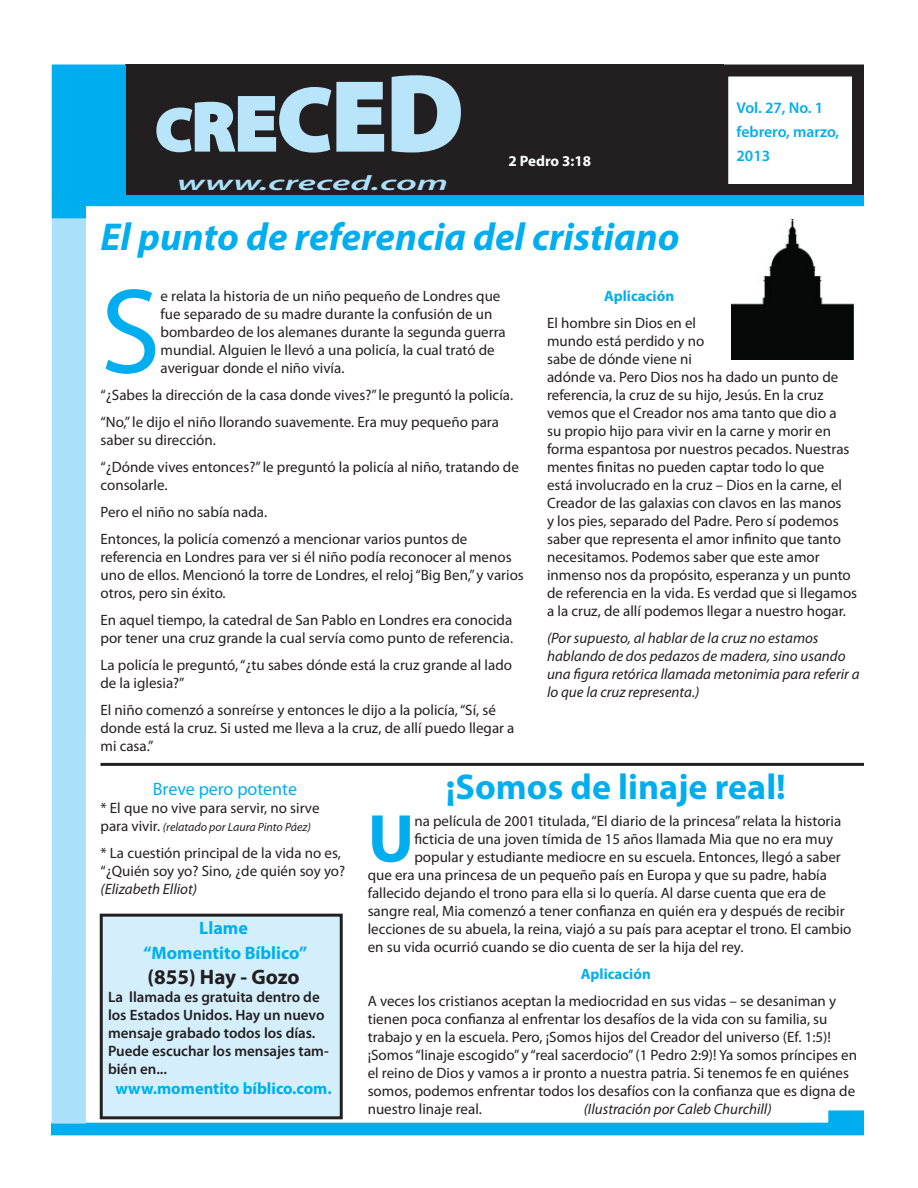
<style>
.page{position:relative;width:918px;height:1188px;background:#fff}
.page>*{position:absolute;margin:0;border:0;box-sizing:border-box;transform-origin:0 0}
.t1{font:121.8px "Myriad Pro";color:#00aeef}
.t2{font:700 68.4px "Myriad Pro";color:#00aeef}
.t3{font:900 60px "Myriad Pro";color:#b9e5fa}
.t4{font:italic 700 39px "Myriad Pro";color:#00aeef}
.t5{font:700 36px "Myriad Pro";color:#00aeef}
.t6{font:italic 600 21px "Myriad Pro";color:#aae0f9;scale:1.82 1}
.t7{font:700 21px "Myriad Pro";color:#231f20}
.t8{font:700 18px/25.2px "Myriad Pro";color:#00aeef;text-align:center}
.t9{font:18px "Myriad Pro";color:#00aeef}
.t10{font:700 16.5px "Myriad Pro";color:#00aeef}
.t11{font:600 15.75px/24px "Myriad Pro";color:#00aeef}
.t12{font:15px/18px "Myriad Pro";color:#231f20}
.t13{font:italic 15px/18px "Myriad Pro";color:#231f20}
.t14{font:600 15px/18px "Myriad Pro";color:#231f20}
.t15{font:700 15px "Myriad Pro";color:#00aeef}
.t16{font:700 15px "Myriad Pro";color:#fff}
.t17{font:italic 12px "Myriad Pro";color:#231f20}
.s1{font-size:69px}
.s2{font-size:78px}
.s3{font-size:90px}
.s4{font-size:99px}
.s5{font-size:108px}
.s6{font-style:normal;font-size:15px}
</style>
<div class="page">
<div style="left:101px;top:915px;width:240px;height:203px;background:#d4effb"></div>
<div style="left:100px;top:914px;width:243px;height:205px;border:3px solid #231f20"></div>
<div style="left:125px;top:64px;width:599px;height:132px;background:#231f20"></div>
<svg style="left:51px;top:1110px;width:813px;height:26px"></svg>
<div style="left:52px;top:218px;width:34px;height:906px;background:#aae0f9"></div>
<div style="left:52px;top:65px;width:73px;height:131px;background:#00aeef"></div>
<div style="left:52px;top:64px;width:74px;height:132px;border:2px solid #00aeef"></div>
<div style="left:716px;top:64px;width:148px;height:132px;border:12px solid #231f20"></div>
<svg style="left:156px;top:75px;width:305px;height:78px"></svg>
<svg style="left:52px;top:195px;width:812px;height:23px"></svg>
<img style="left:731px;top:220px;width:123px;height:140px">
<hr style="left:100px;top:763px;width:764px;height:3px;background:#231f20">
<h3 class="t3" style="left:156px;top:90px;width:309px">C<span class="s1">R</span><span class="s2">E</span><span class="s3">C</span><span class="s4">E</span><span class="s5">D</span></h3>
<h3 class="t6" style="left:177px;top:169px;width:150px">www.creced.com</h3>
<p class="t16" style="left:508px;top:151px;width:84px">2 Pedro 3:18</p>
<p class="t11" style="left:736px;top:96px;width:104px">Vol. 27, No. 1 febrero, marzo,<br>2013</p>
<h3 class="t4" style="left:100px;top:212px;width:581px">El punto de referencia del cristiano</h3>
<p class="t15" style="left:604px;top:286px;width:72px">Aplicación</p>
<p class="t12" style="left:547px;top:313px;width:312px">El hombre sin Dios en el<br>mundo está perdido y no<br>sabe de dónde viene ni<br>adónde va. Pero Dios nos ha dado un punto de referencia, la cruz de su hijo, Jesús. En la cruz vemos que el Creador nos ama tanto que dio a<br>su propio hijo para vivir en la carne y morir en forma espantosa por nuestros pecados. Nuestras mentes finitas no pueden captar todo lo que<br>está involucrado en la cruz – Dios en la carne, el Creador de las galaxias con clavos en las manos<br>y los pies, separado del Padre. Pero sí podemos saber que representa el amor infinito que tanto necesitamos. Podemos saber que este amor inmenso nos da propósito, esperanza y un punto de referencia en la vida. Es verdad que si llegamos a la cruz, de allí podemos llegar a nuestro hogar.</p>
<p class="t13" style="left:547px;top:628px;width:314px">(Por supuesto, al hablar de la cruz no estamos hablando de dos pedazos de madera, sino usando una figura retórica llamada metonimia para referir a lo que la cruz representa.)</p>
<h1 class="t1" style="left:100px;top:257px;width:62px">S</h1>
<p class="t12" style="left:161px;top:286px;width:347px">e relata la historia de un niño pequeño de Londres que fue separado de su madre durante la confusión de un bombardeo de los alemanes durante la segunda guerra mundial. Alguien le llevó a una policía, la cual trató de averiguar donde el niño vivía.</p>
<p class="t12" style="left:100px;top:381px;width:414px;line-height:27px">“¿Sabes la dirección de la casa donde vives?” le preguntó la policía. “No,” le dijo el niño llorando suavemente. Era muy pequeño para</p>
<p class="t12" style="left:100px;top:426px;width:420px;line-height:27px">saber su dirección.<br>“¿Dónde vives entonces?” le preguntó la policía al niño, tratando de</p>
<p class="t12" style="left:100px;top:471px;width:368px;line-height:27px">consolarle.<br>Pero el niño no sabía nada.<br>Entonces, la policía comenzó a mencionar varios puntos de</p>
<p class="t12" style="left:100px;top:547px;width:425px">referencia en Londres para ver si él niño podía reconocer al menos uno de ellos. Mencionó la torre de Londres, el reloj “Big Ben,” y varios otros, pero sin éxito.</p>
<p class="t12" style="left:100px;top:610px;width:414px">En aquel tiempo, la catedral de San Pablo en Londres era conocida por tener una cruz grande la cual servía como punto de referencia.</p>
<p class="t12" style="left:100px;top:655px;width:413px">La policía le preguntó, “¿tu sabes dónde está la cruz grande al lado de la iglesia?”</p>
<p class="t12" style="left:100px;top:700px;width:416px">El niño comenzó a sonreírse y entonces le dijo a la policía, “Sí, sé donde está la cruz. Si usted me lleva a la cruz, de allí puedo llegar a mi casa.”</p>
<p class="t9" style="left:153px;top:778px;width:146px">Breve pero potente</p>
<p class="t12" style="left:100px;top:799px;width:221px">* El que no vive para servir, no sirve</p>
<p class="t17" style="left:100px;top:820px;width:212px"><span class="s6">para vivir.</span> (relatado por Laura Pinto Páez)</p>
<p class="t12" style="left:100px;top:844px;width:246px">* La cuestión principal de la vida no es, “¿Quién soy yo? Sino, ¿de quién soy yo?</p>
<p class="t13" style="left:100px;top:880px;width:98px">(Elizabeth Elliot)</p>
<p class="t8" style="left:144px;top:914px;width:165px">Llame<br>“Momentito Bíblico”</p>
<h3 class="t7" style="left:148px;top:963px;width:154px">(855) Hay - Gozo</h3>
<p class="t14" style="left:108px;top:988px;width:222px">La llamada es gratuita dentro de los Estados Unidos. Hay un nuevo mensaje grabado todos los días.<br>Puede escuchar los mensajes tam&shy;bién en...</p>
<p class="t10" style="left:115px;top:1078px;width:218px">www.momentito bíblico.com.</p>
<h3 class="t5" style="left:446px;top:763px;width:342px">¡Somos de linaje real!</h3>
<h2 class="t2" style="left:368px;top:794px;width:48px">U</h2>
<p class="t12" style="left:414px;top:811px;width:428px">na película de 2001 titulada, “El diario de la princesa” relata la historia</p>
<p class="t12" style="left:414px;top:829px;width:420px">ficticia de una joven tímida de 15 años llamada Mia que no era muy</p>
<p class="t12" style="left:414px;top:847px;width:428px">popular y estudiante mediocre en su escuela. Entonces, llegó a saber</p>
<p class="t12" style="left:368px;top:865px;width:461px">que era una princesa de un pequeño país en Europa y que su padre, había</p>
<p class="t12" style="left:368px;top:883px;width:460px">fallecido dejando el trono para ella si lo quería. Al darse cuenta que era de</p>
<p class="t12" style="left:368px;top:901px;width:478px">sangre real, Mia comenzó a tener confianza en quién era y después de recibir</p>
<p class="t12" style="left:368px;top:919px;width:485px">lecciones de su abuela, la reina, viajó a su país para aceptar el trono. El cambio</p>
<p class="t12" style="left:368px;top:937px;width:377px">en su vida ocurrió cuando se dio cuenta de ser la hija del rey.</p>
<p class="t15" style="left:581px;top:964px;width:72px">Aplicación</p>
<p class="t12" style="left:368px;top:991px;width:491px">A veces los cristianos aceptan la mediocridad en sus vidas – se desaniman y tienen poca confianza al enfrentar los desafíos de la vida con su familia, su trabajo y en la escuela. Pero, ¡Somos hijos del Creador del universo (Ef. 1:5)! ¡Somos “linaje escogido” y “real sacerdocio” (1 Pedro 2:9)! Ya somos príncipes en el reino de Dios y vamos a ir pronto a nuestra patria. Si tenemos fe en quiénes somos, podemos enfrentar todos los desafíos con la confianza que es digna de nuestro linaje real.</p>
<p class="t13" style="left:584px;top:1099px;width:189px">(Ilustración por Caleb Churchill)</p>
</div>
